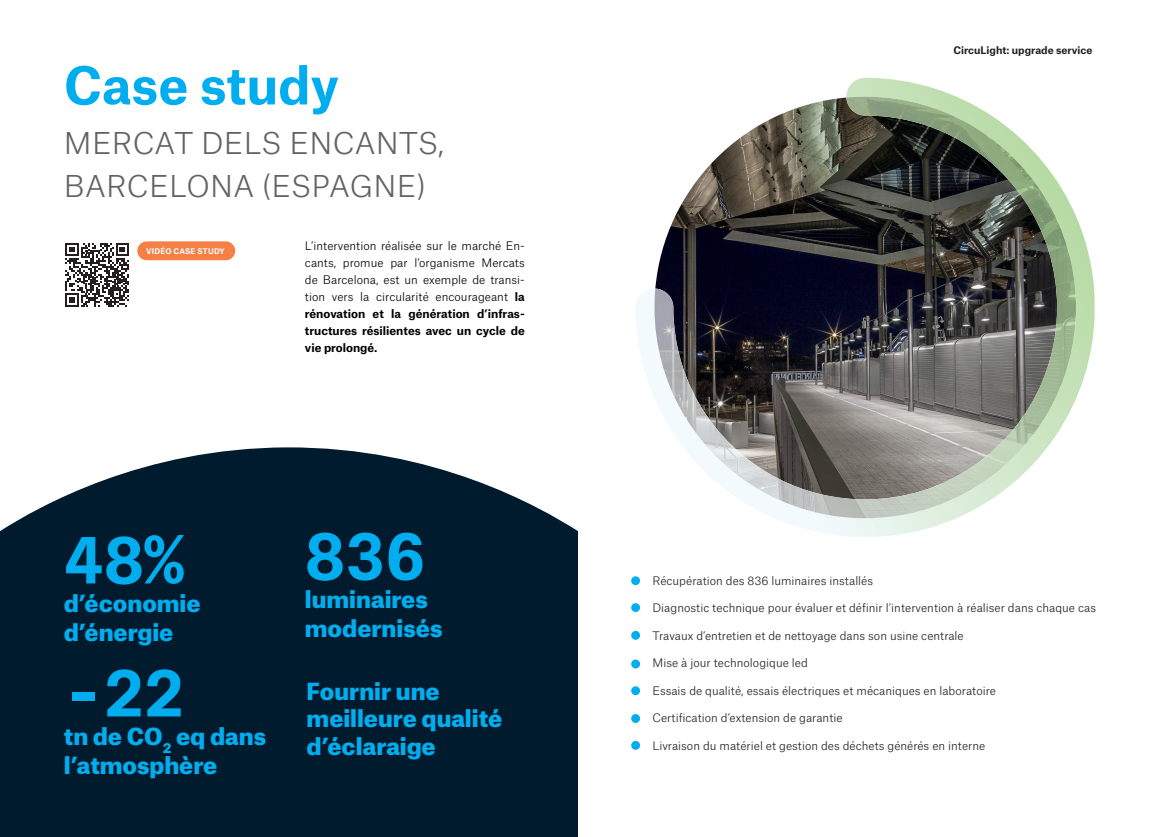
<style>
.page{position:relative;width:1156px;height:837px;background:#fff}
.page>*{position:absolute;margin:0;border:0;box-sizing:border-box;transform-origin:0 0}
.t1{font:700 62.62px "Atlas Typewriter";color:#00aeef}
.t2{font:700 50px "Atlas Grotesk";color:#00aeef}
.t3{font:300 28.75px/43.1px "Atlas Grotesk";letter-spacing:.01em;color:#636366}
.t4{font:900 22.62px/28.6px "Atlas Grotesk";color:#00aeef}
.t5{font:300 11.25px "Atlas Grotesk";color:#231f20}
.t6{font:300 11.25px/16.9px "Atlas Grotesk";color:#000;text-align:justify}
.t7{font:700 10px "Atlas Grotesk";color:#231f20}
.t8{font:700 7.5px "Atlas Grotesk";letter-spacing:.025em;color:#fff}
.s1{font-weight:700}
</style>
<div class="page">
<svg style="left:0;top:447px;width:578px;height:389px;background:#122b3b"></svg>
<div style="left:631px;top:576px;width:9px;height:9px;background:#00aeef;border-radius:50%"></div>
<div style="left:631px;top:630px;width:9px;height:9px;background:#00aeef;border-radius:50%"></div>
<div style="left:631px;top:686px;width:9px;height:9px;background:#00aeef;border-radius:50%"></div>
<div style="left:631px;top:603px;width:9px;height:8px;background:#00aeef;border-radius:50%"></div>
<div style="left:631px;top:659px;width:9px;height:9px;background:#00aeef;border-radius:50%"></div>
<svg style="left:631px;top:713px;width:9px;height:9px"></svg>
<div style="left:631px;top:740px;width:9px;height:9px;background:#00aeef;border-radius:50%"></div>
<svg style="left:65px;top:243px;width:64px;height:63px"></svg>
<svg style="left:636px;top:78px;width:458px;height:458px"></svg>
<img style="left:846px;top:97px;width:124px;height:28px">
<img style="left:922px;top:124px;width:86px;height:29px">
<img style="left:977px;top:152px;width:56px;height:29px">
<img style="left:1008px;top:180px;width:43px;height:29px">
<img style="left:1029px;top:208px;width:42px;height:57px">
<img style="left:654px;top:288px;width:28px;height:124px">
<img style="left:1047px;top:265px;width:28px;height:148px">
<img style="left:681px;top:364px;width:29px;height:86px">
<img style="left:1019px;top:365px;width:28px;height:86px">
<img style="left:709px;top:420px;width:29px;height:56px">
<img style="left:990px;top:420px;width:29px;height:56px">
<img style="left:738px;top:451px;width:28px;height:42px">
<img style="left:963px;top:451px;width:28px;height:43px">
<img style="left:766px;top:471px;width:57px;height:43px">
<img style="left:906px;top:472px;width:57px;height:42px">
<img style="left:822px;top:494px;width:85px;height:24px">
<div style="left:137px;top:241px;width:98px;height:19px;background:#f48047;border-radius:9px"></div>
<h2 class="t2" style="left:64px;top:44px;width:276px">Case study</h2>
<h3 class="t3" style="left:64px;top:119px;width:381px">MERCAT DELS ENCANTS,<br>BARCELONA (ESPAGNE)</h3>
<p class="t8" style="left:146px;top:245px;width:80px">VIDÉO CASE STUDY</p>
<p class="t6" style="left:305px;top:236px;width:221px">L’intervention réalisée sur le marché En&shy;cants, promue par l’organisme Mercats de Barcelona, est un exemple de transi&shy;tion vers la circularité encourageant <span class="s1">la rénovation et la génération d’infras&shy;tructures résilientes avec un cycle de vie prolongé.</span></p>
<h1 class="t1" style="left:64px;top:508px;width:122px">48%</h1>
<h3 class="t4" style="left:64px;top:586px;width:138px">d’économie d’énergie</h3>
<h1 class="t1" style="left:64px;top:641px;width:122px">-22</h1>
<h3 class="t4" style="left:64px;top:719px;width:204px">tn de CO<sub>2</sub> eq dans l’atmosphère</h3>
<h1 class="t1" style="left:305px;top:504px;width:122px">836</h1>
<h3 class="t4" style="left:305px;top:583px;width:139px">luminaires modernisés</h3>
<h3 class="t4" style="left:306px;top:675px;width:197px;line-height:27.1px">Fournir une meilleure qualité d’éclaraige</h3>
<p class="t7" style="left:953px;top:42px;width:140px">CircuLight: upgrade service</p>
<p class="t5" style="left:652px;top:571px;width:222px">Récupération des 836 luminaires installés</p>
<p class="t5" style="left:652px;top:598px;width:445px">Diagnostic technique pour évaluer et définir l’intervention à réaliser dans chaque cas</p>
<p class="t5" style="left:652px;top:626px;width:313px">Travaux d’entretien et de nettoyage dans son usine centrale</p>
<p class="t5" style="left:652px;top:653px;width:157px">Mise à jour technologique led</p>
<p class="t5" style="left:652px;top:681px;width:345px">Essais de qualité, essais électriques et mécaniques en laboratoire</p>
<p class="t5" style="left:652px;top:708px;width:192px">Certification d’extension de garantie</p>
<p class="t5" style="left:652px;top:736px;width:334px">Livraison du matériel et gestion des déchets générés en interne</p>
</div>
